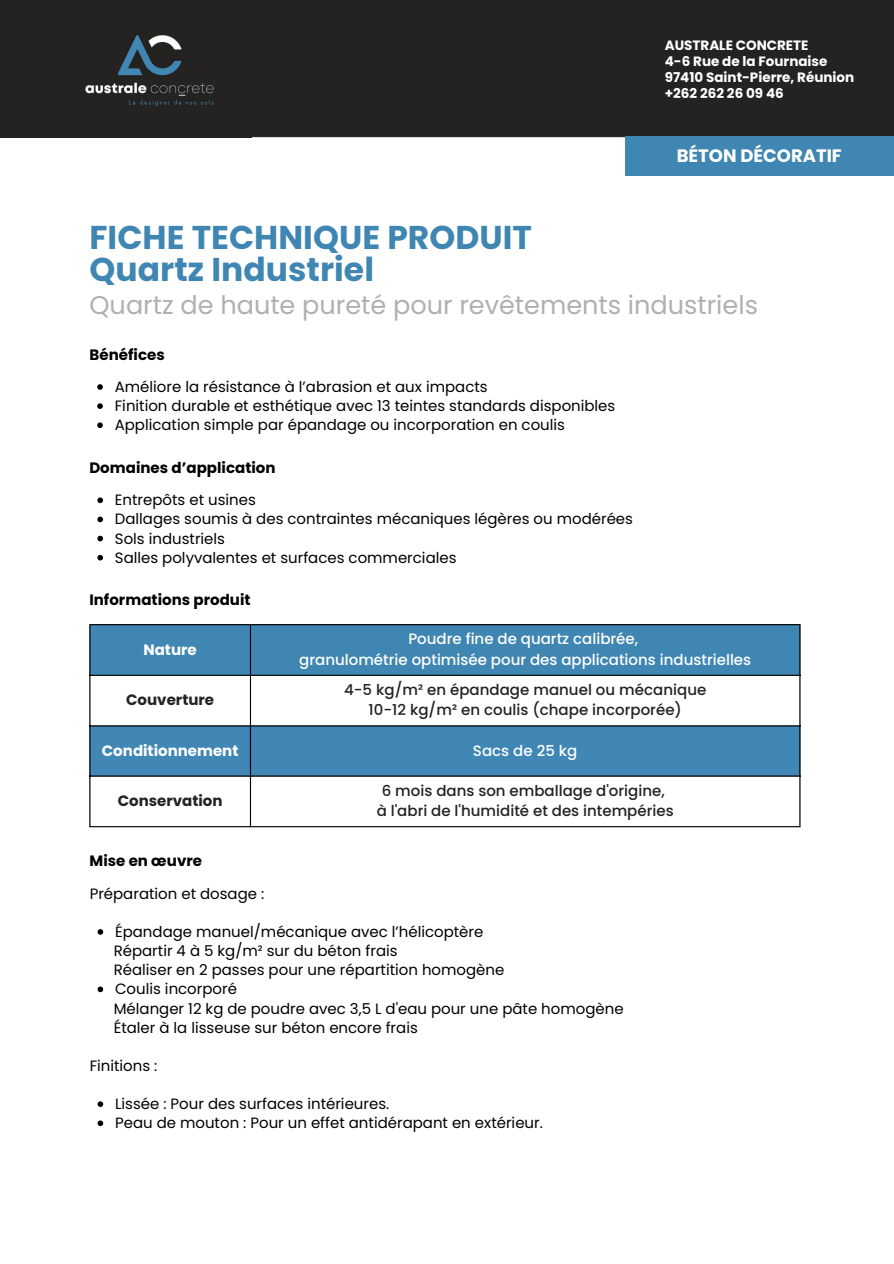
<style>
.page{position:relative;width:894px;height:1264px;background:#fff}
.page>*{position:absolute;margin:0;border:0;box-sizing:border-box;transform-origin:0 0}
.t1{font:700 33px/32.7px "Poppins";color:#3f86b2}
.t2{font:25.5px "Poppins";color:#b0b0b1}
.t3{font:700 18px "Poppins";color:#fff}
.t4{font:15px/19.2px "Poppins";color:#000}
.t5{font:500 15px/20.2px "Poppins";color:#fff;text-align:center}
.t6{font:500 15px/20.2px "Poppins";color:#232322;text-align:center}
.t7{font:500 15px/20.2px "Poppins";color:#242322;text-align:center}
.t8{font:700 15px "Poppins";color:#000}
.t9{font:700 15px "Poppins";color:#fff}
.t10{font:700 15px "Poppins";color:#242322}
.t11{font:700 15px "Poppins";color:#232322}
.t12{font:700 13.5px/15.8px "Poppins";color:#fff}
</style>
<div class="page">
<div style="left:0;top:0;width:893px;height:138px;background:#232322"></div>
<div style="left:625px;top:136px;width:268px;height:39px;background:#3f86b2"></div>
<div style="left:0;top:0;width:251px;height:137px;background:#242322"></div>
<img style="left:85px;top:35px;width:129px;height:71px">
<div style="left:90px;top:625px;width:709px;height:49px;background:#3f86b2"></div>
<svg style="left:90px;top:676px;width:709px;height:150px"></svg>
<div style="left:90px;top:726px;width:709px;height:49px;background:#4087b5"></div>
<hr style="left:89px;top:625px;width:1px;height:201px;background:#000">
<hr style="left:250px;top:625px;width:1px;height:201px;background:#000">
<hr style="left:799px;top:625px;width:1px;height:201px;background:#000">
<hr style="left:89px;top:624px;width:711px;height:1px;background:#000">
<hr style="left:89px;top:674px;width:711px;height:2px;background:#000">
<hr style="left:89px;top:725px;width:711px;height:1px;background:#000">
<hr style="left:89px;top:775px;width:711px;height:1px;background:#000">
<hr style="left:89px;top:826px;width:711px;height:1px;background:#000">
<svg style="left:97px;top:384px;width:6px;height:6px"></svg>
<svg style="left:97px;top:403px;width:6px;height:6px"></svg>
<svg style="left:97px;top:422px;width:6px;height:6px"></svg>
<svg style="left:97px;top:929px;width:6px;height:5px"></svg>
<svg style="left:97px;top:986px;width:6px;height:6px"></svg>
<svg style="left:97px;top:1101px;width:6px;height:5px"></svg>
<svg style="left:97px;top:1120px;width:6px;height:6px"></svg>
<svg style="left:97px;top:497px;width:6px;height:6px"></svg>
<svg style="left:97px;top:516px;width:6px;height:6px"></svg>
<svg style="left:97px;top:535px;width:6px;height:6px"></svg>
<svg style="left:97px;top:555px;width:6px;height:5px"></svg>
<p class="t12" style="left:664px;top:38px;width:191px">AUSTRALE CONCRETE<br>4-6 Rue de la Fournaise<br>97410 Saint-Pierre, Réunion +262 262 26 09 46</p>
<p class="t3" style="left:676px;top:145px;width:166px">BÉTON DÉCORATIF</p>
<h1 class="t1" style="left:89px;top:221px;width:444px">FICHE TECHNIQUE PRODUIT<br>Quartz Industriel</h1>
<h2 class="t2" style="left:89px;top:290px;width:669px">Quartz de haute pureté pour revêtements industriels</h2>
<p class="t8" style="left:89px;top:345px;width:77px">Bénéfices</p>
<p class="t4" style="left:115px;top:377px;width:502px">Améliore la résistance à l’abrasion et aux impacts<br>Finition durable et esthétique avec 13 teintes standards disponibles<br>Application simple par épandage ou incorporation en coulis</p>
<p class="t8" style="left:89px;top:459px;width:188px">Domaines d’application</p>
<p class="t4" style="left:115px;top:490px;width:519px">Entrepôts et usines<br>Dallages soumis à des contraintes mécaniques légères ou modérées Sols industriels<br>Salles polyvalentes et surfaces commerciales</p>
<p class="t8" style="left:89px;top:591px;width:163px">Informations produit</p>
<p class="t9" style="left:143px;top:640px;width:55px">Nature</p>
<p class="t5" style="left:299px;top:629px;width:453px">Poudre fine de quartz calibrée,<br>granulométrie optimisée pour des applications industrielles</p>
<p class="t11" style="left:126px;top:691px;width:89px">Couverture</p>
<p class="t6" style="left:344px;top:679px;width:364px">4-5 kg/m² en épandage manuel ou mécanique<br>10-12 kg/m² en coulis (chape incorporée)</p>
<p class="t9" style="left:102px;top:741px;width:138px">Conditionnement</p>
<p class="t5" style="left:473px;top:740px;width:106px">Sacs de 25 kg</p>
<p class="t10" style="left:118px;top:792px;width:106px">Conservation</p>
<p class="t7" style="left:376px;top:780px;width:298px">6 mois dans son emballage d'origine,<br>à l'abri de l'humidité et des intempéries</p>
<p class="t8" style="left:89px;top:852px;width:114px">Mise en œuvre</p>
<p class="t4" style="left:90px;top:884px;width:176px">Préparation et dosage :</p>
<p class="t4" style="left:114px;top:922px;width:511px">Épandage manuel/mécanique avec l’hélicoptère<br>Répartir 4 à 5 kg/m² sur du béton frais<br>Réaliser en 2 passes pour une répartition homogène<br>Coulis incorporé<br>Mélanger 12 kg de poudre avec 3,5 L d'eau pour une pâte homogène Étaler à la lisseuse sur béton encore frais</p>
<p class="t4" style="left:90px;top:1056px;width:69px">Finitions :</p>
<p class="t4" style="left:115px;top:1094px;width:429px">Lissée : Pour des surfaces intérieures.<br>Peau de mouton : Pour un effet antidérapant en extérieur.</p>
</div>
